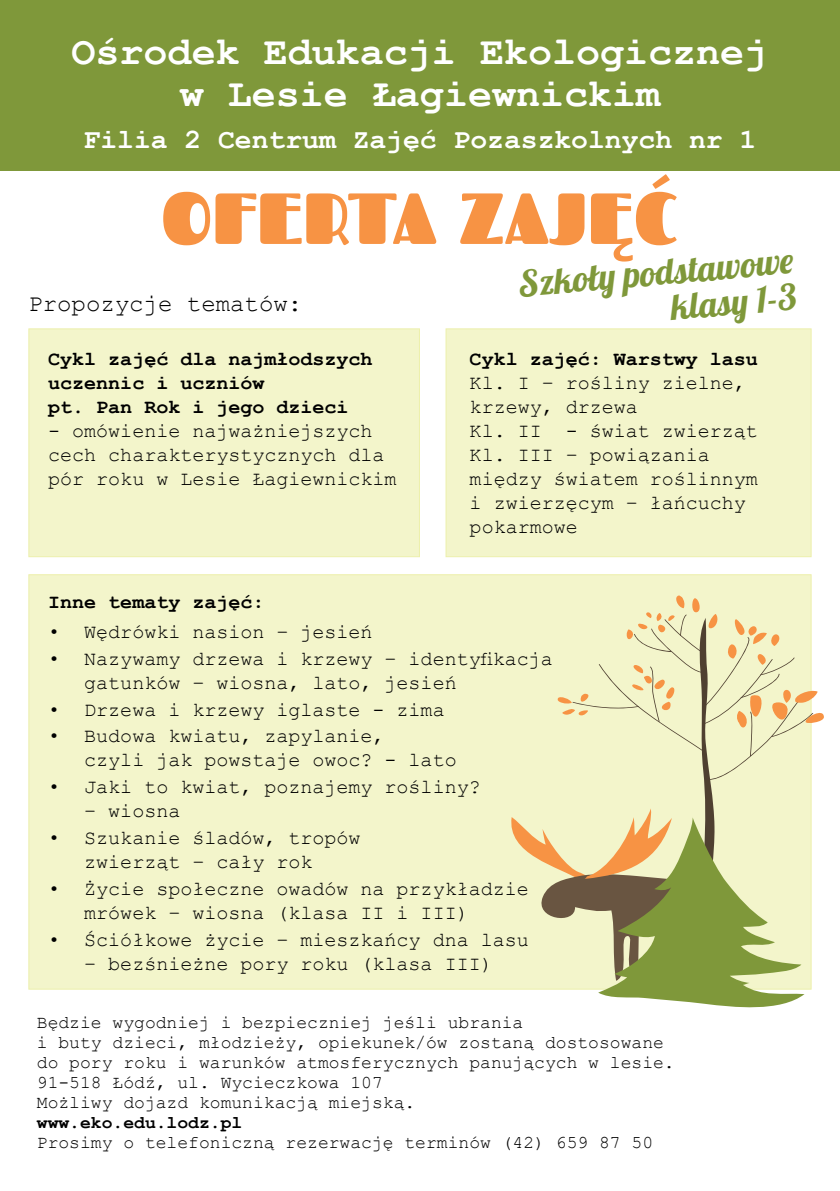
<style>
.page{position:relative;width:840px;height:1191px;background:#fff}
.page>*{position:absolute;margin:0;border:0;box-sizing:border-box;transform-origin:0 0}
.t1{font:72px "Fascinate";color:#f79344}
.t2{font:700 40px/42px "Courier New";color:#fff;text-align:center}
.t3{font:36px/36px "Lobster 1.4";color:#7f983a;text-align:right}
.t4{font:700 28px "Courier New";color:#fff}
.t5{font:24px "Courier New";color:#000}
.t6{font:20px/24px "Courier New";color:#000}
.t7{font:700 20px/24px "Courier New";color:#000}
.t8{font:18px/20px "Courier New";color:#000}
.t9{font:700 18px "Courier New";color:#000}
</style>
<div class="page">
<div style="left:28px;top:574px;width:783px;height:415px;background:#f3f5cb;border:1px solid #edf0ac"></div>
<div style="left:28px;top:328px;width:392px;height:229px;background:#f3f5cb;border:1px solid #edf0ac"></div>
<div style="left:445px;top:328px;width:366px;height:229px;background:#f3f5cb;border:1px solid #edf0ac"></div>
<div style="left:0;top:0;width:839px;height:171px;background:#7f983a"></div>
<svg style="left:506px;top:595px;width:317px;height:400px"></svg>
<svg style="left:598px;top:816px;width:206px;height:192px"></svg>
<h2 class="t2" style="left:71px;top:29px;width:698px">Ośrodek Edukacji Ekologicznej w Lesie Łagiewnickim</h2>
<h3 class="t4" style="left:83px;top:122px;width:674px">Filia 2 Centrum Zajęć Pozaszkolnych nr 1</h3>
<h1 class="t1" style="left:161px;top:169px;width:519px">OFERTA ZAJĘĆ</h1>
<h3 class="t3" style="left:516px;top:266px;width:277px;rotate:-5deg">Szkoły podstawowe klasy 1-3</h3>
<p class="t5" style="left:28px;top:289px;width:275px">Propozycje tematów:</p>
<p class="t7" style="left:48px;top:346px;width:326px">Cykl zajęć dla najmłodszych uczennic i uczniów<br>pt. Pan Rok i jego dzieci</p>
<p class="t6" style="left:48px;top:418px;width:349px">- omówienie najważniejszych cech charakterystycznych dla pór roku w Lesie Łagiewnickim</p>
<p class="t7" style="left:469px;top:346px;width:290px">Cykl zajęć: Warstwy lasu</p>
<p class="t6" style="left:469px;top:370px;width:290px">Kl. I – rośliny zielne, krzewy, drzewa<br>Kl. II - świat zwierząt<br>Kl. III – powiązania między światem roślinnym i zwierzęcym – łańcuchy pokarmowe</p>
<p class="t7" style="left:48px;top:589px;width:218px">Inne tematy zajęć:</p>
<p class="t6" style="left:48px;top:619px;width:325px">• Wędrówki nasion – jesień</p>
<p class="t6" style="left:84px;top:646px;width:470px;text-indent:-36px">• Nazywamy drzewa i krzewy – identyfikacja gatunków – wiosna, lato, jesień</p>
<p class="t6" style="left:48px;top:696px;width:398px">• Drzewa i krzewy iglaste - zima</p>
<p class="t6" style="left:84px;top:723px;width:374px;text-indent:-36px">• Budowa kwiatu, zapylanie,<br>czyli jak powstaje owoc? - lato</p>
<p class="t6" style="left:48px;top:774px;width:434px">• Jaki to kwiat, poznajemy rośliny?</p>
<p class="t6" style="left:84px;top:798px;width:97px">– wiosna</p>
<p class="t6" style="left:84px;top:825px;width:278px;text-indent:-36px">• Szukanie śladów, tropów zwierząt – cały rok</p>
<p class="t6" style="left:84px;top:876px;width:446px;text-indent:-36px">• Życie społeczne owadów na przykładzie mrówek – wiosna (klasa II i III)</p>
<p class="t6" style="left:48px;top:927px;width:481px">• Ściółkowe życie – mieszkańcy dna lasu</p>
<p class="t6" style="left:84px;top:951px;width:410px">– bezśnieżne pory roku (klasa III)</p>
<p class="t8" style="left:37px;top:1011px;width:639px">Będzie wygodniej i bezpieczniej jeśli ubrania<br>i buty dzieci, młodzieży, opiekunek/ów zostaną dostosowane do pory roku i warunków atmosferycznych panujących w lesie.<br>91-518 Łódź, ul. Wycieczkowa 107<br>Możliwy dojazd komunikacją miejską.</p>
<p class="t9" style="left:37px;top:1111px;width:207px">www.eko.edu.lodz.pl</p>
<p class="t8" style="left:37px;top:1131px;width:617px">Prosimy o telefoniczną rezerwację terminów (42) 659 87 50</p>
</div>
